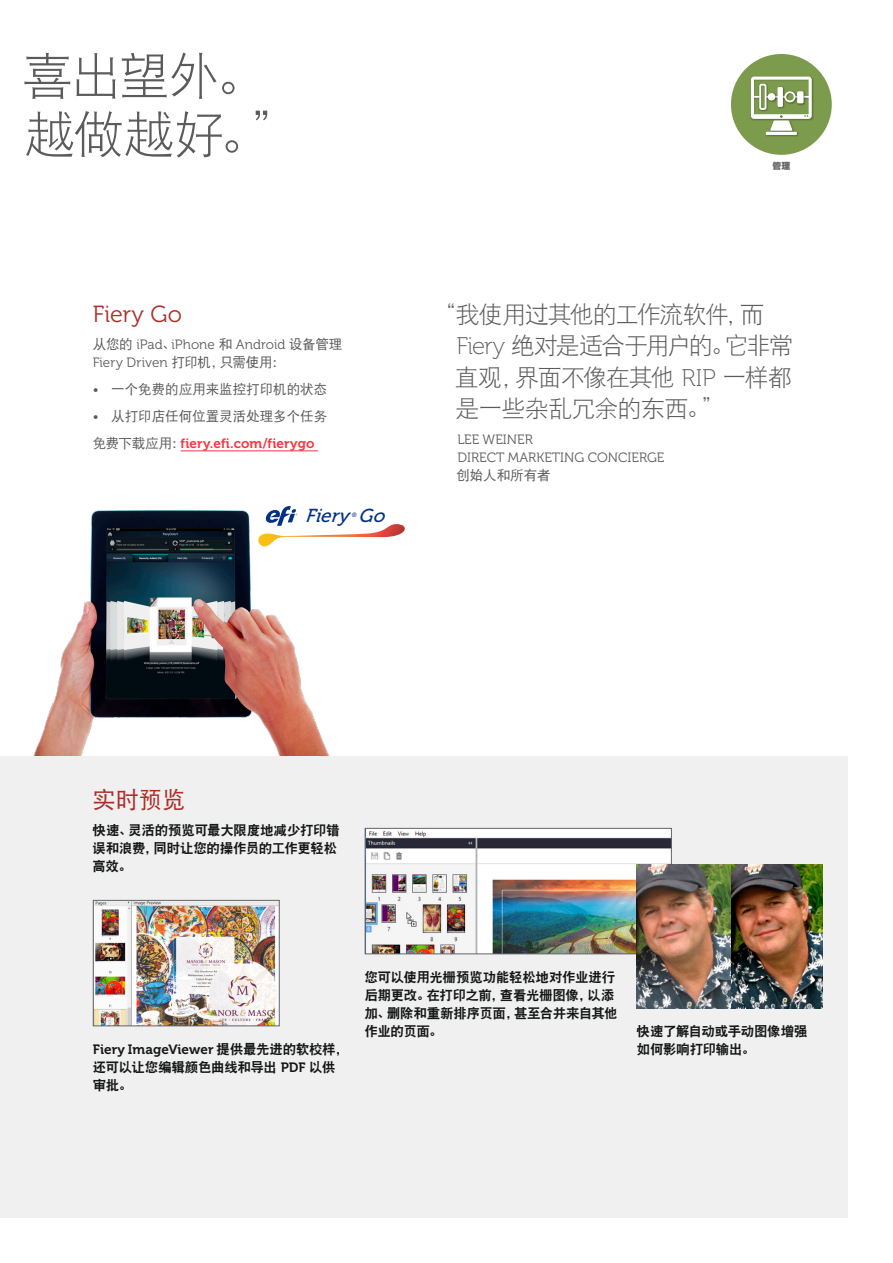
<style>
.page{position:relative;width:893px;height:1263px;background:#fff}
.page>*{position:absolute;margin:0;border:0;box-sizing:border-box;transform-origin:0 0}
.t1{font:51px/58.5px "DF Hei W3";letter-spacing:-.035em;color:#5b5b5b}
.t2{font:24px/31.5px "DF Hei W3";letter-spacing:-.045em;color:#5b5b5b}
.t3{font:23.25px "Museo 300";color:#ad2d29}
.t4{font:23.25px "DF Hei W5";color:#ad2d29}
.t5{font:italic 18.75px "Museo 500";color:#003186}
.t6{font:13.5px/18px "DF Hei W9";letter-spacing:-.025em;color:#151616}
.t7{font:13.5px/18px "Museo 300";color:#5b5b5b}
.t8{font:13.5px "DF Hei W5";color:#5b5b5b}
.t9{font:13.5px "Museo 700";letter-spacing:.01em;color:#f9343f}
.t10{font:13.5px "Museo 700";letter-spacing:.005em;color:#151616}
.t11{font:8.85px "DF Hei W12";color:#686868}
.t12{font:italic 6.3px "Museo 500";color:#003186}
.s1{font-family:"DF Hei W5"}
.s2{font-family:"Museo 300"}
.s3{font-family:"DF Hei W5";color:#5b5b5b}
.s4{font-family:"Museo 100"}
.s5{font-family:"DF Hei W9"}
.s6{font-family:"Museo 700"}
</style>
<div class="page">
<img style="left:33px;top:510px;width:297px;height:246px">
<div style="left:0;top:756px;width:848px;height:462px;background:#f0f0f0"></div>
<hr style="left:181px;top:450px;width:137px;height:1px;background:#f9343f">
<img style="left:95px;top:902px;width:182px;height:122px">
<div style="left:93px;top:900px;width:186px;height:126px;border:1px solid #62656a"></div>
<img style="left:367px;top:830px;width:303px;height:122px">
<div style="left:365px;top:828px;width:307px;height:126px;border:1px solid #62656a"></div>
<img style="left:637px;top:864px;width:186px;height:144px">
<svg style="left:258px;top:506px;width:147px;height:43px"></svg>
<div style="left:731px;top:54px;width:101px;height:101px;background:#7d9b4c;border-radius:50%"></div>
<img style="left:750px;top:76px;width:64px;height:44px">
<svg style="left:751px;top:77px;width:61px;height:53px"></svg>
<img style="left:765px;top:130px;width:34px;height:7px">
<hr style="left:766px;top:132px;width:31px;height:3px;background:#fff">
<h1 class="t1" style="left:22px;top:47px;width:279px">喜出望外。越做越好。”</h1>
<h3 class="t3" style="left:93px;top:302px;width:91px">Fiery Go</h3>
<p class="t7" style="left:93px;top:335px;width:251px"><span class="s1">从您的</span> iPad<span class="s1">、</span>iPhone <span class="s1">和</span> Android <span class="s1">设备管理<br></span>Fiery Driven <span class="s1">打印机，只需使用：</span></p>
<p class="t8" style="left:93px;top:382px;width:236px"><span class="s2">•</span> 一个免费的应用来监控打印机的状态</p>
<p class="t8" style="left:93px;top:409px;width:236px"><span class="s2">•</span> 从打印店任何位置灵活处理多个任务</p>
<p class="t9" style="left:93px;top:436px;width:223px"><span class="s3">免费下载应用：</span>fiery.efi.com/fierygo</p>
<h3 class="t5" style="left:306px;top:506px;width:45px">Fiery</h3>
<p class="t12" style="left:352px;top:512px;width:7px">®</p>
<h3 class="t5" style="left:359px;top:506px;width:30px">Go</h3>
<p class="t11" style="left:772px;top:161px;width:19px">管理</p>
<h2 class="t2" style="left:455px;top:298px;width:340px;text-indent:-22px">“我使用过其他的工作流软件，而<br><span class="s4">Fiery</span> 绝对是适合于用户的。它非常直观，界面不像在其他 <span class="s4">RIP</span> 一样都是一些杂乱冗余的东西。”</h2>
<p class="t7" style="left:457px;top:431px;width:208px">LEE WEINER<br>DIRECT MARKETING CONCIERGE</p>
<p class="t8" style="left:456px;top:469px;width:96px">创始人和所有者</p>
<h3 class="t4" style="left:93px;top:788px;width:95px">实时预览</h3>
<p class="t6" style="left:93px;top:821px;width:249px">快速、灵活的预览可最大限度地减少打印错误和浪费，同时让您的操作员的工作更轻松高效。</p>
<p class="t6" style="left:364px;top:968px;width:255px">您可以使用光栅预览功能轻松地对作业进行后期更改。在打印之前，查看光栅图像，以添加、删除和重新排序页面，甚至合并来自其他作业的页面。</p>
<p class="t6" style="left:637px;top:1022px;width:173px">快速了解自动或手动图像增强</p>
<p class="t10" style="left:93px;top:1041px;width:257px">Fiery ImageViewer <span class="s5">提供最先进的软校样，</span></p>
<p class="t6" style="left:637px;top:1040px;width:120px">如何影响打印输出。</p>
<p class="t6" style="left:93px;top:1058px;width:244px">还可以让您编辑颜色曲线和导出 <span class="s6">PDF</span> 以供审批。</p>
</div>
